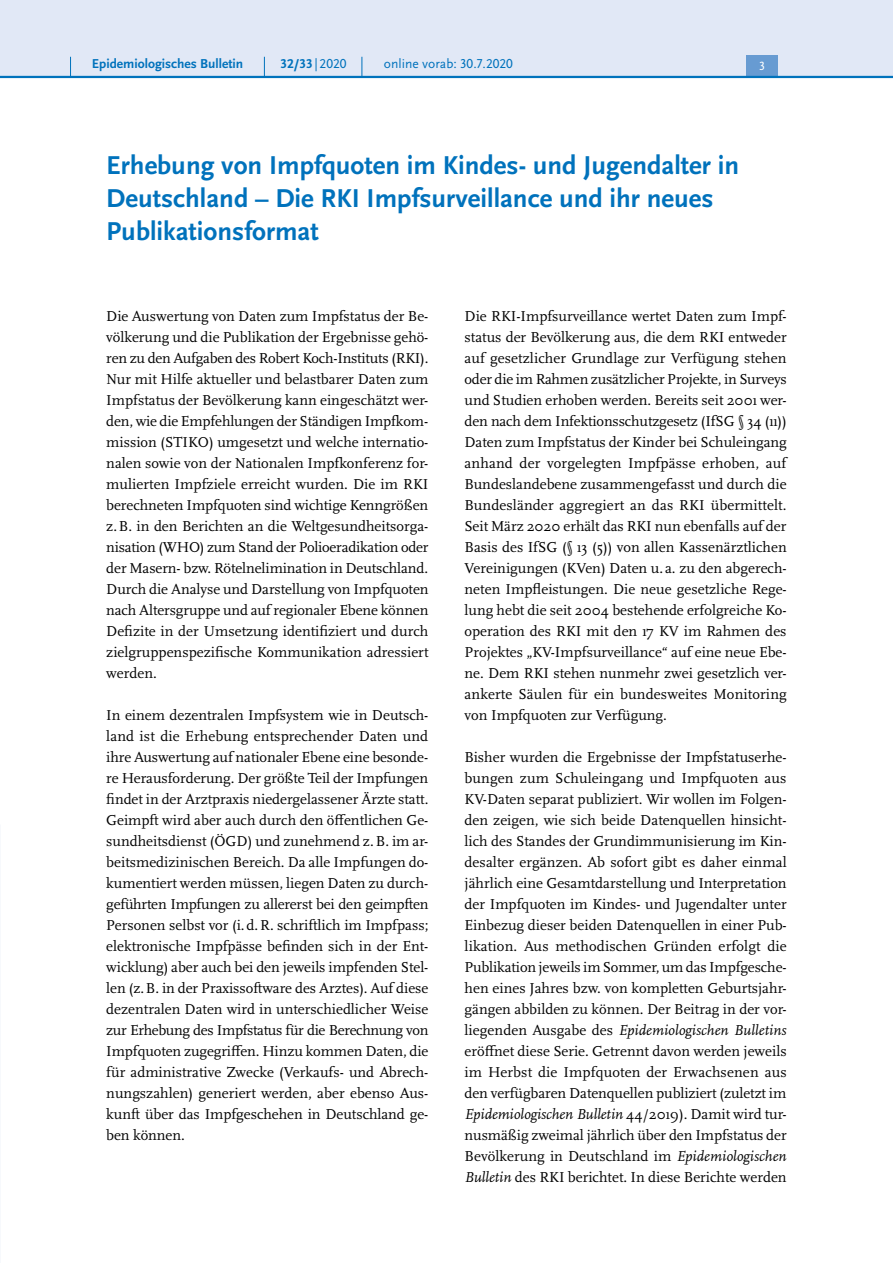
<style>
.page{position:relative;width:893px;height:1263px;background:#fff}
.page>*{position:absolute;margin:0;border:0;box-sizing:border-box;transform-origin:0 0}
.H2{font:700 27px/33px "Scala Sans Pro";color:#0072bc}
.P_-_Fließtext{font:15px/21px "Scala Pro";color:#000;text-align:justify}
.t1{font:700 13.5px "Scala Sans Pro";color:#0072bc}
.t2{font:13.5px "Scala Sans Pro";color:#0072bc}
.t3{font:12.45px "Scala Sans Pro";color:#fff}
.s1{font-weight:400}
.s2{font-style:italic}
</style>
<div class="page">
<div style="left:0;top:0;width:893px;height:77px;background:#e1e8f6"></div>
<div style="left:746px;top:55px;width:32px;height:21px;background:#679bd2"></div>
<hr style="left:0;top:76px;width:893px;height:2px;background:#0072bc">
<svg style="left:70px;top:57px;width:1px;height:19px"></svg>
<svg style="left:264px;top:57px;width:1px;height:19px"></svg>
<svg style="left:362px;top:57px;width:1px;height:19px"></svg>
<p class="t1" style="left:92px;top:55px;width:153px">Epidemiologisches Bulletin</p>
<p class="t1" style="left:280px;top:55px;width:68px">32/33 <span class="s1">|2020</span></p>
<p class="t2" style="left:384px;top:55px;width:131px">online vorab: 30.7.2020</p>
<p class="t3" style="left:759px;top:59px;width:7px">3</p>
<h2 class="H2" style="left:106px;top:148px;width:634px">Erhebung von Impfquoten im Kindes- und Jugendalter in<br>Deutschland – Die RKI Impfsurveillance und ihr neues<br>Publikationsformat</h2>
<p class="P_-_Fließtext" style="left:106px;top:305px;width:324px">Die Auswertung von Daten zum Impfstatus der Be&shy;völkerung und die Publikation der Ergebnisse gehö&shy;ren zu den Aufgaben des Robert Koch-Instituts (RKI).<br>Nur mit Hilfe aktueller und belastbarer Daten zum Impfstatus der Bevölkerung kann eingeschätzt wer&shy;den, wie die Empfehlungen der Ständigen Impfkom&shy;mission (STIKO) umgesetzt und welche internatio&shy;nalen sowie von der Nationalen Impfkonferenz for&shy;mulierten Impfziele erreicht wurden. Die im RKI berechneten Impfquoten sind wichtige Kenngrößen z.B. in den Berichten an die Weltgesundheitsorga&shy;nisation (WHO) zum Stand der Polioeradikation oder der Masern- bzw. Rötelnelimination in Deutschland.<br>Durch die Analyse und Darstellung von Impfquoten nach Altersgruppe und auf regionaler Ebene können Defizite in der Umsetzung identifiziert und durch zielgruppenspezifische Kommunikation adressiert werden.</p>
<p class="P_-_Fließtext" style="left:106px;top:704px;width:324px">In einem dezentralen Impfsystem wie in Deutsch&shy;land ist die Erhebung entsprechender Daten und ihre Auswertung auf nationaler Ebene eine besonde&shy;re Herausforderung. Der größte Teil der Impfungen findet in der Arztpraxis niedergelassener Ärzte statt.<br>Geimpft wird aber auch durch den öffentlichen Ge&shy;sundheitsdienst (ÖGD) und zunehmend z.B. im ar&shy;beitsmedizinischen Bereich. Da alle Impfungen do&shy;kumentiert werden müssen, liegen Daten zu durch&shy;geführten Impfungen zu allererst bei den geimpften Personen selbst vor (i.d.R. schriftlich im Impfpass; elektronische Impfpässe befinden sich in der Ent&shy;wicklung) aber auch bei den jeweils impfenden Stel&shy;len (z.B. in der Praxissoftware des Arztes). Auf diese dezentralen Daten wird in unterschiedlicher Weise zur Erhebung des Impfstatus für die Berechnung von Impfquoten zugegriffen. Hinzu kommen Daten, die für administrative Zwecke (Verkaufs- und Abrech&shy;nungszahlen) generiert werden, aber ebenso Aus&shy;kunft über das Impfgeschehen in Deutschland ge&shy;ben können.</p>
<p class="P_-_Fließtext" style="left:465px;top:305px;width:324px">Die RKI-Impfsurveillance wertet Daten zum Impf&shy;status der Bevölkerung aus, die dem RKI entweder auf gesetzlicher Grundlage zur Verfügung stehen oder die im Rahmen zusätzlicher Projekte, in Surveys und Studien erhoben werden. Bereits seit 2001 wer&shy;den nach dem Infektionsschutzgesetz (IfSG § 34 (11))<br>Daten zum Impfstatus der Kinder bei Schuleingang anhand der vorgelegten Impfpässe erhoben, auf Bundeslandebene zusammengefasst und durch die Bundesländer aggregiert an das RKI übermittelt.<br>Seit März 2020 erhält das RKI nun ebenfalls auf der Basis des IfSG (§ 13 (5)) von allen Kassenärztlichen Vereinigungen (KVen) Daten u. a. zu den abgerech&shy;neten Impfleistungen. Die neue gesetzliche Rege&shy;lung hebt die seit 2004 bestehende erfolgreiche Ko&shy;operation des RKI mit den 17 KV im Rahmen des Projektes „KV-Impfsurveillance“ auf eine neue Ebe&shy;ne. Dem RKI stehen nunmehr zwei gesetzlich ver&shy;ankerte Säulen für ein bundesweites Monitoring von Impfquoten zur Verfügung.</p>
<p class="P_-_Fließtext" style="left:465px;top:746px;width:324px">Bisher wurden die Ergebnisse der Impfstatuserhe&shy;bungen zum Schuleingang und Impfquoten aus KV-Daten separat publiziert. Wir wollen im Folgen&shy;den zeigen, wie sich beide Datenquellen hinsicht&shy;lich des Standes der Grundimmunisierung im Kin&shy;desalter ergänzen. Ab sofort gibt es daher einmal jährlich eine Gesamtdarstellung und Interpretation der Impfquoten im Kindes- und Jugendalter unter Einbezug dieser beiden Datenquellen in einer Pub&shy;likation. Aus methodischen Gründen erfolgt die Publikation jeweils im Sommer, um das Impfgesche&shy;hen eines Jahres bzw. von kompletten Geburtsjahr&shy;gängen abbilden zu können. Der Beitrag in der vor&shy;liegenden Ausgabe des <span class="s2">Epidemiologischen Bulletins </span>eröffnet diese Serie. Getrennt davon werden jeweils im Herbst die Impfquoten der Erwachsenen aus den verfügbaren Datenquellen publiziert (zuletzt im <span class="s2">Epidemiologischen Bulletin</span> 44/2019). Damit wird tur&shy;nusmäßig zweimal jährlich über den Impfstatus der Bevölkerung in Deutschland im <span class="s2">Epidemiologischen Bulletin</span> des RKI berichtet. In diese Berichte werden</p>
</div>
